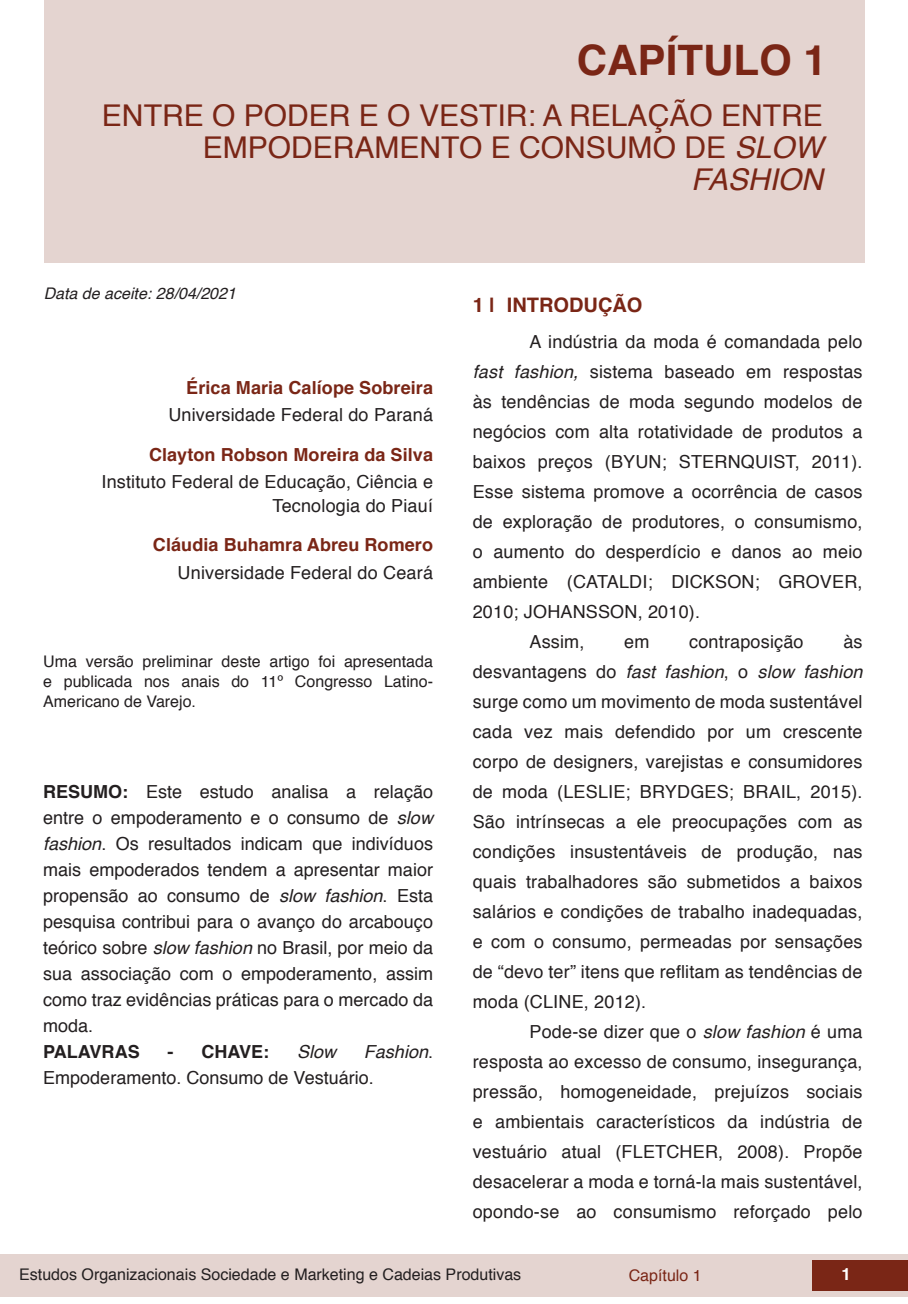
<style>
.page{position:relative;width:908px;height:1304px;background:#fff}
.page>*{position:absolute;margin:0;border:0;box-sizing:border-box;transform-origin:0 0}
.t1{font:700 42px "Helvetica";color:#7a2616}
.t2{font:30px/32px "Helvetica";color:#7a2616;text-align:right}
.t3{font:700 20px "Helvetica";color:#7a2616}
.t4{font:18px/30px "Helvetica";letter-spacing:.01em;color:#231f20;text-align:justify}
.t5{font:700 18px "Helvetica";letter-spacing:.005em;color:#7a2616}
.t6{font:700 18px "Helvetica";color:#231f20}
.t7{font:italic 18px "Helvetica";color:#231f20}
.t8{font:700 16.8px "Helvetica";color:#fff}
.t9{font:16px/20px "Helvetica";color:#231f20;text-align:justify}
.t10{font:italic 16px "Helvetica";color:#231f20}
.t11{font:16px "Helvetica";color:#7a2616}
.s1{font-style:italic}
.s2{font-weight:700}
</style>
<div class="page">
<div style="left:0;top:1254px;width:906px;height:43px;background:#e4d4d0"></div>
<div style="left:812px;top:1261px;width:95px;height:30px;background:#7a2616"></div>
<div style="left:44px;top:0;width:819px;height:263px;background:#e4d4d0"></div>
<h1 class="t1" style="left:576px;top:26px;width:251px">CAPÍTULO 1</h1>
<h2 class="t2" style="left:102px;top:101px;width:722px">ENTRE O PODER E O VESTIR: A RELAÇÃO ENTRE<br>EMPODERAMENTO E CONSUMO DE <span class="s1">SLOW<br>FASHION</span></h2>
<p class="t10" style="left:44px;top:280px;width:194px">Data de aceite: 28/04/2021</p>
<p class="t5" style="left:186px;top:373px;width:248px">Érica Maria Calíope Sobreira</p>
<p class="t4" style="left:168px;top:401px;width:266px">Universidade Federal do Paraná</p>
<p class="t5" style="left:149px;top:440px;width:285px">Clayton Robson Moreira da Silva</p>
<p class="t4" style="left:101px;top:470px;width:333px;line-height:24px;text-align:right">Instituto Federal de Educação, Ciência e<br>Tecnologia do Piauí</p>
<p class="t5" style="left:153px;top:530px;width:281px">Cláudia Buhamra Abreu Romero</p>
<p class="t4" style="left:177px;top:558px;width:257px">Universidade Federal do Ceará</p>
<p class="t9" style="left:43px;top:652px;width:391px">Uma versão preliminar deste artigo foi apresentada e publicada nos anais do 11º Congresso Latino-Americano de Varejo.</p>
<p class="t4" style="left:43px;top:780px;width:391px;line-height:26px"><span class="s2">RESUMO:</span> Este estudo analisa a relação entre o empoderamento e o consumo de <span class="s1">slow fashion</span>. Os resultados indicam que indivíduos mais empoderados tendem a apresentar maior propensão ao consumo de <span class="s1">slow fashion</span>. Esta pesquisa contribui para o avanço do arcabouço teórico sobre <span class="s1">slow fashion</span> no Brasil, por meio da sua associação com o empoderamento, assim como traz evidências práticas para o mercado da moda.</p>
<p class="t6" style="left:43px;top:1037px;width:98px">PALAVRAS</p>
<p class="t6" style="left:167px;top:1037px;width:103px">- CHAVE:</p>
<p class="t7" style="left:297px;top:1038px;width:41px">Slow</p>
<p class="t4" style="left:43px;top:1039px;width:391px;line-height:26px;text-indent:320px"><span class="s1">Fashion</span>.<br>Empoderamento. Consumo de Vestuário.</p>
<p class="t3" style="left:472px;top:289px;width:171px">1 | INTRODUÇÃO</p>
<p class="t4" style="left:529px;top:327px;width:334px">A indústria da moda é comandada pelo</p>
<p class="t4" style="left:472px;top:357px;width:391px"><span class="s1">fast fashion,</span> sistema baseado em respostas</p>
<p class="t4" style="left:472px;top:387px;width:391px">às tendências de moda segundo modelos de</p>
<p class="t4" style="left:472px;top:417px;width:391px">negócios com alta rotatividade de produtos a</p>
<p class="t4" style="left:472px;top:447px;width:391px">baixos preços (BYUN; STERNQUIST, 2011).</p>
<p class="t4" style="left:472px;top:477px;width:391px">Esse sistema promove a ocorrência de casos</p>
<p class="t4" style="left:472px;top:507px;width:391px">de exploração de produtores, o consumismo,</p>
<p class="t4" style="left:472px;top:537px;width:391px">o aumento do desperdício e danos ao meio</p>
<p class="t4" style="left:472px;top:567px;width:391px">ambiente (CATALDI; DICKSON; GROVER,</p>
<p class="t4" style="left:472px;top:597px;width:229px">2010; JOHANSSON, 2010).</p>
<p class="t4" style="left:529px;top:627px;width:56px">Assim,</p>
<p class="t4" style="left:624px;top:627px;width:27px">em</p>
<p class="t4" style="left:689px;top:627px;width:116px">contraposição</p>
<p class="t4" style="left:472px;top:627px;width:391px;text-indent:370px">às desvantagens do <span class="s1">fast fashion</span>, o <span class="s1">slow fashion </span>surge como um movimento de moda sustentável cada vez mais defendido por um crescente corpo de designers, varejistas e consumidores de moda (LESLIE; BRYDGES; BRAIL, 2015).<br>São intrínsecas a ele preocupações com as condições insustentáveis de produção, nas quais trabalhadores são submetidos a baixos salários e condições de trabalho inadequadas, e com o consumo, permeadas por sensações de “devo ter” itens que reflitam as tendências de moda (CLINE, 2012).</p>
<p class="t4" style="left:472px;top:1017px;width:391px;text-indent:57px">Pode-se dizer que o <span class="s1">slow fashion</span> é uma resposta ao excesso de consumo, insegurança, pressão, homogeneidade, prejuízos sociais e ambientais característicos da indústria de vestuário atual (FLETCHER, 2008). Propõe desacelerar a moda e torná-la mais sustentável, opondo-se ao consumismo reforçado pelo</p>
<p class="t9" style="left:19px;top:1265px;width:503px">Estudos Organizacionais Sociedade e Marketing e Cadeias Produtivas</p>
<p class="t11" style="left:628px;top:1263px;width:74px">Capítulo 1</p>
<p class="t8" style="left:841px;top:1261px;width:11px">1</p>
</div>
